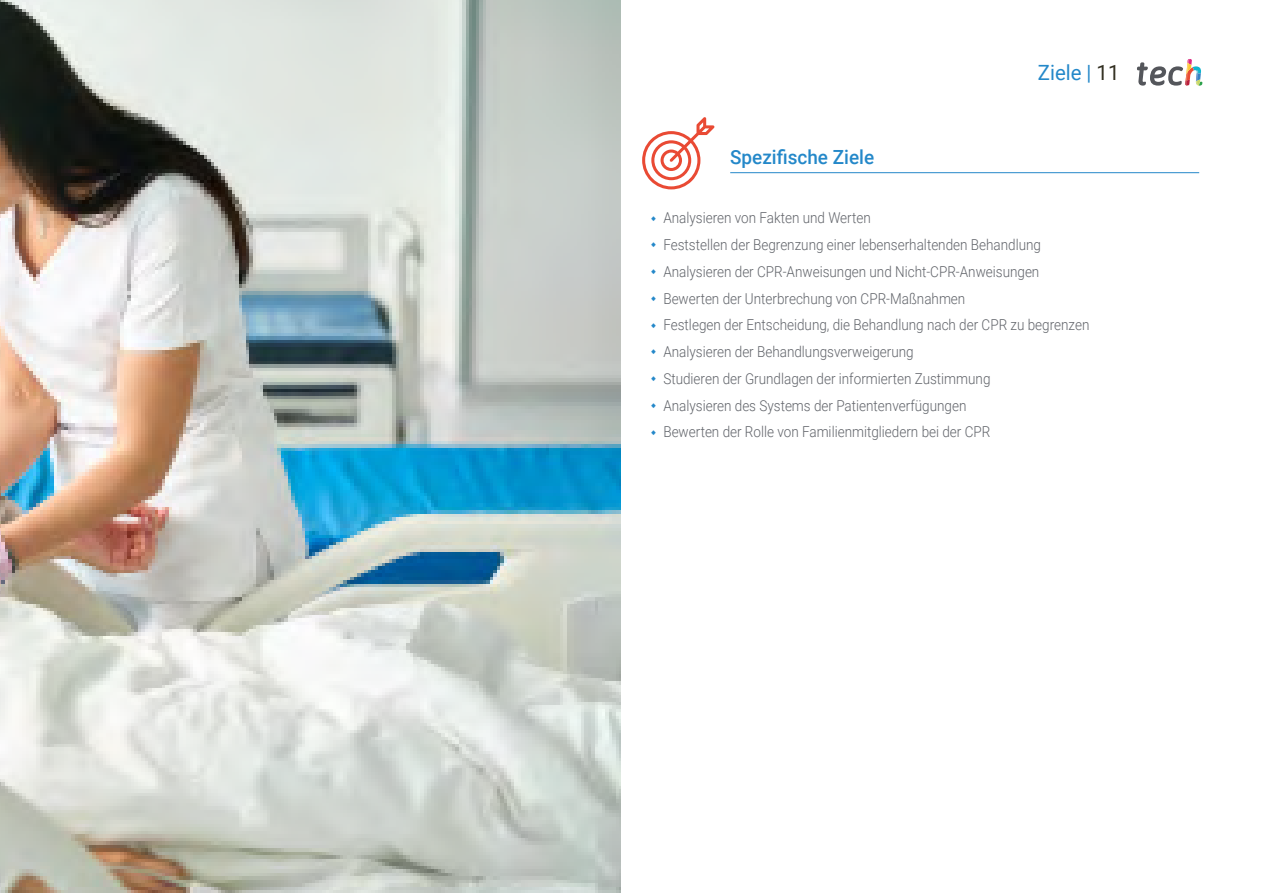
<style>
.page{position:relative;width:1263px;height:893px;background:#fff}
.page>*{position:absolute;margin:0;border:0;box-sizing:border-box;transform-origin:0 0}
.t1{font:21px "Roboto";color:#2488c9}
.t2{font:500 19.5px "Roboto";color:#2488c9}
.t3{font:300 15px/26.7px "Roboto";color:#61646a;scale:.9 1}
.s1{color:#312e20}
</style>
<div class="page">
<hr style="left:730px;top:172px;width:469px;height:1px;background:#2488c9">
<svg style="left:642px;top:117px;width:72px;height:72px"></svg>
<img style="left:0;top:0;width:621px;height:893px">
<svg style="left:1137px;top:59px;width:65px;height:27px"></svg>
<h2 class="t2" style="left:730px;top:144px;width:145px">Spezifische Ziele</h2>
<h1 class="t1" style="left:1038px;top:57px;width:83px">Ziele | <span class="s1">11</span></h1>
<p class="t3" style="left:663px;top:204px;width:475px">Analysieren von Fakten und Werten<br>Feststellen der Begrenzung einer lebenserhaltenden Behandlung Analysieren der CPR-Anweisungen und Nicht-CPR-Anweisungen Bewerten der Unterbrechung von CPR-Maßnahmen<br>Festlegen der Entscheidung, die Behandlung nach der CPR zu begrenzen Analysieren der Behandlungsverweigerung<br>Studieren der Grundlagen der informierten Zustimmung<br>Analysieren des Systems der Patientenverfügungen<br>Bewerten der Rolle von Familienmitgliedern bei der CPR</p>
</div>
